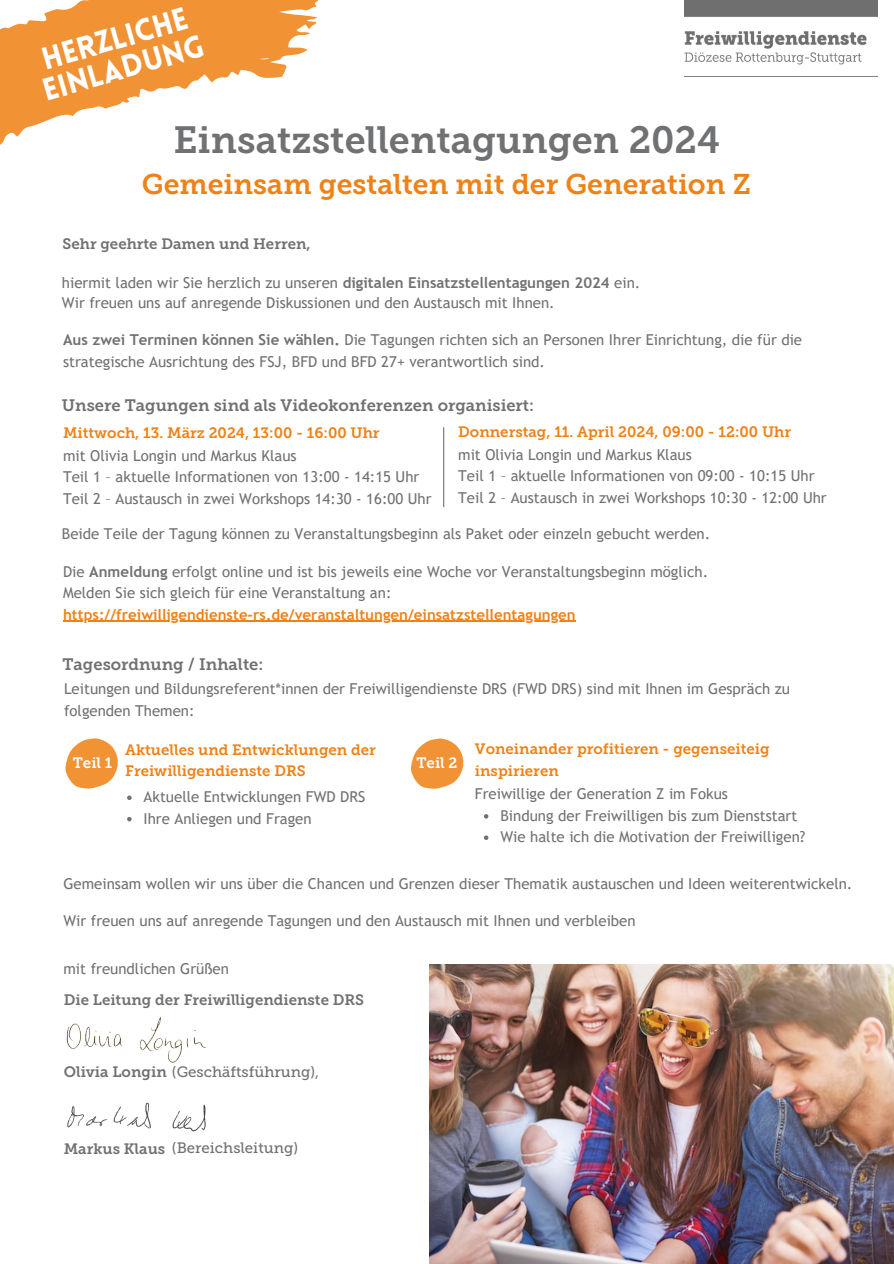
<style>
.page{position:relative;width:894px;height:1264px;background:#fff}
.page>*{position:absolute;margin:0;border:0;box-sizing:border-box;transform-origin:0 0}
.t1{font:37.65px "Museo Slab 700";color:#707173}
.t2{font:900 30.9px/30.5px "Lovelo";color:#fff}
.t3{font:28.35px "Museo Slab 700";color:#ef8217}
.t4{font:16.5px "Museo Slab 700";color:#707173}
.t5{font:15px/21.3px "Trebuchet MS";color:#707173}
.t6{font:15px/21.3px "Museo Slab 700";color:#ef8217}
.t7{font:700 15px "Trebuchet MS";color:#ef8217}
.t8{font:15px "Museo Slab 700";color:#707173}
.t9{font:15px "Museo Slab 500";color:#707173}
.t10{font:15px "Museo Slab 700";color:#fff}
.s1{font-weight:700}
.s2{font-family:"Museo Slab 700"}
</style>
<div class="page">
<img style="left:429px;top:964px;width:464px;height:299px">
<img style="left:684px;top:0;width:193px;height:65px">
<svg style="left:0;top:0;width:319px;height:145px;fill:#f19235"></svg>
<hr style="left:443px;top:427px;width:1px;height:80px;background:#707173">
<svg style="left:65px;top:738px;width:53px;height:50px"></svg>
<svg style="left:411px;top:738px;width:53px;height:50px"></svg>
<img style="left:67px;top:1102px;width:139px;height:30px">
<img style="left:66px;top:1017px;width:141px;height:45px">
<hr style="left:63px;top:620px;width:512px;height:2px;background:#ef8217">
<svg style="left:127px;top:795px;width:4px;height:5px"></svg>
<svg style="left:127px;top:817px;width:4px;height:4px"></svg>
<svg style="left:484px;top:814px;width:4px;height:4px"></svg>
<svg style="left:484px;top:835px;width:4px;height:5px"></svg>
<p class="t2" style="left:31px;top:50px;width:168px;rotate:-16deg">HERZLICHE<br>EINLADUNG</p>
<p class="t1" style="left:173px;top:117px;width:548px">Einsatzstellentagungen 2024</p>
<p class="t3" style="left:142px;top:168px;width:610px">Gemeinsam gestalten mit der Generation Z</p>
<p class="t8" style="left:62px;top:235px;width:249px">Sehr geehrte Damen und Herren,</p>
<p class="t5" style="left:62px;top:271px;width:580px">hiermit laden wir Sie herzlich zu unseren <span class="s1">digitalen Einsatzstellentagungen 2024</span> ein.</p>
<h4 class="t5" style="left:62px;top:292px;width:494px">Wir freuen uns auf anregende Diskussionen und den Austausch mit Ihnen.</h4>
<h4 class="t5" style="left:63px;top:329px;width:740px"><span class="s1">Aus zwei Terminen können Sie wählen.</span> Die Tagungen richten sich an Personen Ihrer Einrichtung, die für die strategische Ausrichtung des FSJ, BFD und BFD 27+ verantwortlich sind.</h4>
<p class="t4" style="left:62px;top:395px;width:473px">Unsere Tagungen sind als Videokonferenzen organisiert:</p>
<p class="t6" style="left:63px;top:422px;width:318px">Mittwoch, 13. März 2024, 13:00 - 16:00 Uhr</p>
<p class="t5" style="left:63px;top:445px;width:235px">mit Olivia Longin und Markus Klaus</p>
<p class="t5" style="left:63px;top:466px;width:358px">Teil 1 – aktuelle Informationen von 13:00 - 14:15 Uhr</p>
<p class="t5" style="left:63px;top:487px;width:370px">Teil 2 – Austausch in zwei Workshops 14:30 - 16:00 Uhr</p>
<p class="t6" style="left:458px;top:421px;width:334px">Donnerstag, 11. April 2024, 09:00 - 12:00 Uhr</p>
<h4 class="t5" style="left:458px;top:444px;width:235px">mit Olivia Longin und Markus Klaus</h4>
<p class="t5" style="left:458px;top:465px;width:358px">Teil 1 – aktuelle Informationen von 09:00 - 10:15 Uhr</p>
<h4 class="t5" style="left:458px;top:486px;width:370px">Teil 2 – Austausch in zwei Workshops 10:30 - 12:00 Uhr</h4>
<h4 class="t5" style="left:62px;top:523px;width:649px">Beide Teile der Tagung können zu Veranstaltungsbeginn als Paket oder einzeln gebucht werden.</h4>
<p class="t5" style="left:63px;top:561px;width:646px">Die <span class="s1">Anmeldung</span> erfolgt online und ist bis jeweils eine Woche vor Veranstaltungsbeginn möglich.</p>
<p class="t5" style="left:63px;top:582px;width:330px">Melden Sie sich gleich für eine Veranstaltung an:</p>
<h4 class="t7" style="left:63px;top:605px;width:514px">https://freiwilligendienste-rs.de/veranstaltungen/einsatzstellentagungen</h4>
<p class="t4" style="left:62px;top:654px;width:202px">Tagesordnung / Inhalte:</p>
<p class="t5" style="left:64px;top:678px;width:727px">Leitungen und Bildungsreferent*innen der Freiwilligendienste DRS (FWD DRS) sind mit Ihnen im Gespräch zu folgenden Themen:</p>
<p class="t6" style="left:125px;top:739px;width:252px">Aktuelles und Entwicklungen der<br>Freiwilligendienste DRS</p>
<p class="t10" style="left:73px;top:753px;width:41px">Teil 1</p>
<p class="t10" style="left:416px;top:753px;width:43px">Teil 2</p>
<p class="t5" style="left:143px;top:786px;width:223px">Aktuelle Entwicklungen FWD DRS</p>
<p class="t5" style="left:143px;top:807px;width:169px">Ihre Anliegen und Fragen</p>
<h4 class="t6" style="left:475px;top:738px;width:296px">Voneinander profitieren - gegenseiteig inspirieren</h4>
<p class="t5" style="left:475px;top:783px;width:254px">Freiwillige der Generation Z im Fokus</p>
<p class="t5" style="left:500px;top:804px;width:298px">Bindung der Freiwilligen bis zum Dienststart</p>
<p class="t5" style="left:500px;top:826px;width:306px">Wie halte ich die Motivation der Freiwilligen?</p>
<p class="t5" style="left:63px;top:872px;width:790px">Gemeinsam wollen wir uns über die Chancen und Grenzen dieser Thematik austauschen und Ideen weiterentwickeln.</p>
<p class="t5" style="left:63px;top:909px;width:573px">Wir freuen uns auf anregende Tagungen und den Austausch mit Ihnen und verbleiben</p>
<p class="t5" style="left:63px;top:957px;width:167px">mit freundlichen Grüßen</p>
<h4 class="t8" style="left:64px;top:990px;width:302px">Die Leitung der Freiwilligendienste DRS</h4>
<h2 class="t9" style="left:64px;top:1062px;width:257px"><span class="s2">Olivia Longin</span> (Geschäftsführung),</h2>
<p class="t9" style="left:64px;top:1139px;width:236px"><span class="s2">Markus Klaus</span> (Bereichsleitung)</p>
</div>
